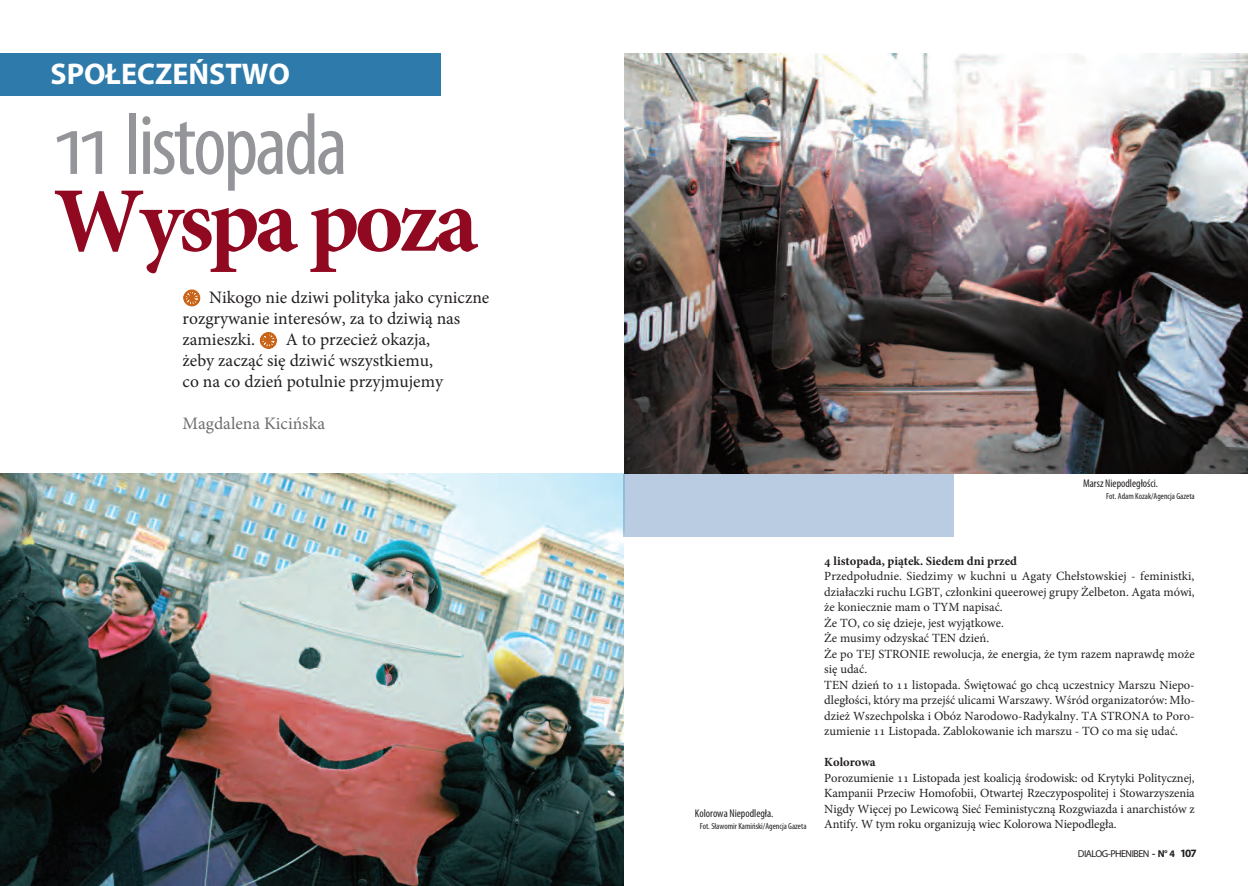
<style>
.page{position:relative;width:1248px;height:886px;background:#fff}
.page>*{position:absolute;margin:0;border:0;box-sizing:border-box;transform-origin:0 0}
.t1{font:700 92.38px "Minion Pro";letter-spacing:-.05em;color:#910821}
.t2{font:condensed 87.5px "Myriad Pro";letter-spacing:-.035em;color:#939598}
.t3{font:700 30px "Myriad Pro";color:#fff}
.t4{font:17.5px/21.1px "Minion Pro";color:#231f20}
.t5{font:17.5px "Minion Pro";color:#6c6d70}
.t6{font:12.5px/15.5px "Minion Pro";color:#231f20}
.t7{font:700 12.5px "Minion Pro";color:#231f20}
.t8{font:condensed 11.25px "Myriad Pro";color:#231f20}
.t9{font:10px "Myriad Pro";letter-spacing:-.05em;color:#231f20}
.t10{font:condensed 8.75px "Myriad Pro";color:#231f20}
.s1{font-family:"Cowboy Doodles";color:#c96418}
.s2{font-weight:700}
.s3{font-weight:700;font-size:11.25px}
</style>
<div class="page">
<img style="left:0;top:474px;width:624px;height:412px">
<img style="left:624px;top:53px;width:623px;height:421px">
<div style="left:624px;top:474px;width:329px;height:62px;background:#b9cce1"></div>
<img style="left:624px;top:474px;width:1px;height:62px">
<div style="left:0;top:53px;width:441px;height:43px;background:#2e7bab"></div>
<h3 class="t3" style="left:50px;top:63px;width:241px">SPOŁECZEŃSTWO</h3>
<h2 class="t2" style="left:53px;top:114px;width:296px">11 listopada</h2>
<h1 class="t1" style="left:54px;top:187px;width:426px">Wyspa poza</h1>
<h3 class="t4" style="left:182px;top:288px;width:308px"><span class="s1">G</span> Nikogo nie dziwi polityka jako cyniczne rozgrywanie interesów, za to dziwią nas zamieszki. <span class="s1">G</span> A to przecież okazja,<br>żeby zacząć się dziwić wszystkiemu,<br>co na co dzień potulnie przyjmujemy</h3>
<h3 class="t5" style="left:182px;top:417px;width:144px">Magdalena Kicińska</h3>
<p class="t8" style="left:1082px;top:479px;width:76px">Marsz Niepodległości.</p>
<p class="t10" style="left:1106px;top:493px;width:90px">Fot. Adam Kozak/Agencja Gazeta</p>
<p class="t8" style="left:694px;top:810px;width:80px">Kolorowa Niepodległa.</p>
<p class="t10" style="left:699px;top:823px;width:108px">Fot. Sławomir Kamiński/Agencja Gazeta</p>
<p class="t7" style="left:824px;top:556px;width:194px">4 listopada, piątek. Siedem dni przed</p>
<p class="t6" style="left:824px;top:570px;width:372px">Przedpołudnie. Siedzimy w kuchni u Agaty Chełstowskiej - feministki, działaczki ruchu LGBT, członkini queerowej grupy Żelbeton. Agata mówi, że koniecznie mam o TYM napisać.<br>Że TO, co się dzieje, jest wyjątkowe.<br>Że musimy odzyskać TEN dzień.<br>Że po TEJ STRONIE rewolucja, że energia, że tym razem naprawdę może się udać.<br>TEN dzień to 11 listopada. Świętować go chcą uczestnicy Marszu Niepo&shy;dległości, który ma przejść ulicami Warszawy. Wśród organizatorów: Mło&shy;dzież Wszechpolska i Obóz Narodowo-Radykalny. TA STRONA to Poro&shy;zumienie 11 Listopada. Zablokowanie ich marszu - TO co ma się udać.</p>
<p class="t7" style="left:824px;top:757px;width:53px">Kolorowa</p>
<p class="t6" style="left:824px;top:771px;width:372px;text-align:justify">Porozumienie 11 Listopada jest koalicją środowisk: od Krytyki Politycznej, Kampanii Przeciw Homofobii, Otwartej Rzeczypospolitej i Stowarzyszenia Nigdy Więcej po Lewicową Sieć Feministyczną Rozgwiazda i anarchistów z Antify. W tym roku organizują wiec Kolorowa Niepodległa.</p>
<p class="t9" style="left:1077px;top:850px;width:120px">DIALOG-PHENIBEN <span class="s2">- N° 4</span> <span class="s3">107</span></p>
</div>
